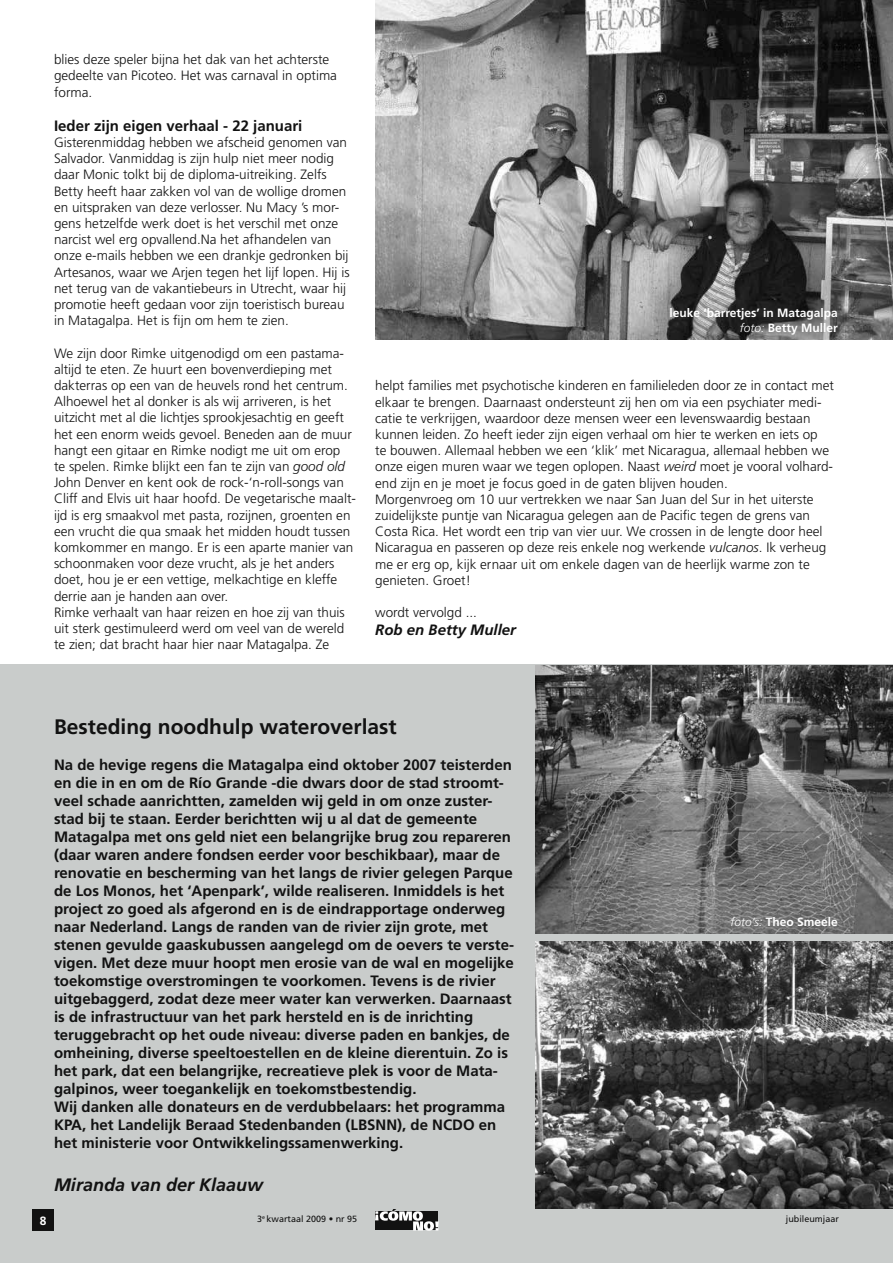
<style>
.page{position:relative;width:893px;height:1263px;background:#fff}
.page>*{position:absolute;margin:0;border:0;box-sizing:border-box;transform-origin:0 0}
.t1{font:700 21px "Frutiger";color:#121212}
.t2{font:italic 700 18px "Frutiger";color:#121212}
.t3{font:700 15px/18px "Frutiger";color:#121212}
.t4{font:italic 700 15px "Frutiger";color:#121212}
.t5{font:300 13.5px/16.2px "Frutiger";color:#121212}
.t6{font:700 12px/14.4px "Frutiger";color:#fff;text-align:right}
.t7{font:9px "Frutiger";color:#121212}
.s1{font-style:italic}
.s2{font-weight:300;font-style:italic}
</style>
<div class="page">
<div style="left:0;top:665px;width:893px;height:598px;background:#c9cccb"></div>
<svg style="left:375px;top:1209px;width:64px;height:22px"></svg>
<div style="left:32px;top:1209px;width:22px;height:21px;background:#121212"></div>
<img style="left:375px;top:0;width:518px;height:339px">
<img style="left:536px;top:665px;width:357px;height:268px">
<img style="left:536px;top:941px;width:357px;height:268px">
<p class="t5" style="left:54px;top:52px;width:285px">blies deze speler bijna het dak van het achterste gedeelte van Picoteo. Het was carnaval in optima forma.</p>
<p class="t3" style="left:54px;top:117px;width:250px">Ieder zijn eigen verhaal - 22 januari</p>
<p class="t5" style="left:54px;top:134px;width:297px">Gisterenmiddag hebben we afscheid genomen van Salvador. Vanmiddag is zijn hulp niet meer nodig daar Monic tolkt bij de diploma-uitreiking. Zelfs Betty heeft haar zakken vol van de wollige dromen en uitspraken van deze verlosser. Nu Macy ’s mor&shy;gens hetzelfde werk doet is het verschil met onze narcist wel erg opvallend.Na het afhandelen van onze e-mails hebben we een drankje gedronken bij Artesanos, waar we Arjen tegen het lijf lopen. Hij is net terug van de vakantiebeurs in Utrecht, waar hij promotie heeft gedaan voor zijn toeristisch bureau in Matagalpa. Het is fijn om hem te zien.</p>
<p class="t5" style="left:54px;top:345px;width:304px">We zijn door Rimke uitgenodigd om een pastama&shy;altijd te eten. Ze huurt een bovenverdieping met dakterras op een van de heuvels rond het centrum.<br>Alhoewel het al donker is als wij arriveren, is het uitzicht met al die lichtjes sprookjesachtig en geeft het een enorm weids gevoel. Beneden aan de muur hangt een gitaar en Rimke nodigt me uit om erop<br>te spelen. Rimke blijkt een fan te zijn van <span class="s1">good old </span>John Denver en kent ook de rock-‘n-roll-songs van Cliff and Elvis uit haar hoofd. De vegetarische maalt&shy;ijd is erg smaakvol met pasta, rozijnen, groenten en een vrucht die qua smaak het midden houdt tussen komkommer en mango. Er is een aparte manier van schoonmaken voor deze vrucht, als je het anders doet, hou je er een vettige, melkachtige en kleffe derrie aan je handen aan over.<br>Rimke verhaalt van haar reizen en hoe zij van thuis uit sterk gestimuleerd werd om veel van de wereld te zien; dat bracht haar hier naar Matagalpa. Ze</p>
<p class="t6" style="left:669px;top:306px;width:170px">leuke ‘barretjes’ in Matagalpa <span class="s2">foto:</span> Betty Muller</p>
<p class="t5" style="left:375px;top:378px;width:460px">helpt families met psychotische kinderen en familieleden door ze in contact met elkaar te brengen. Daarnaast ondersteunt zij hen om via een psychiater medi&shy;catie te verkrijgen, waardoor deze mensen weer een levenswaardig bestaan kunnen leiden. Zo heeft ieder zijn eigen verhaal om hier te werken en iets op<br>te bouwen. Allemaal hebben we een ‘klik’ met Nicaragua, allemaal hebben we onze eigen muren waar we tegen oplopen. Naast <span class="s1">weird</span> moet je vooral volhard&shy;end zijn en je moet je focus goed in de gaten blijven houden.<br>Morgenvroeg om 10 uur vertrekken we naar San Juan del Sur in het uiterste zuidelijkste puntje van Nicaragua gelegen aan de Pacific tegen de grens van Costa Rica. Het wordt een trip van vier uur. We crossen in de lengte door heel Nicaragua en passeren op deze reis enkele nog werkende <span class="s1">vulcanos</span>. Ik verheug me er erg op, kijk ernaar uit om enkele dagen van de heerlijk warme zon te genieten. Groet!</p>
<p class="t5" style="left:375px;top:604px;width:103px">wordt vervolgd ...</p>
<p class="t4" style="left:375px;top:621px;width:142px">Rob en Betty Muller</p>
<h1 class="t1" style="left:54px;top:714px;width:344px">Besteding noodhulp wateroverlast</h1>
<p class="t3" style="left:54px;top:755px;width:462px">Na de hevige regens die Matagalpa eind oktober 2007 teisterden en die in en om de Río Grande -die dwars door de stad stroomt&shy;veel schade aanrichtten, zamelden wij geld in om onze zuster&shy;stad bij te staan. Eerder berichtten wij u al dat de gemeente Matagalpa met ons geld niet een belangrijke brug zou repareren (daar waren andere fondsen eerder voor beschikbaar), maar de renovatie en bescherming van het langs de rivier gelegen Parque de Los Monos, het ‘Apenpark’, wilde realiseren. Inmiddels is het project zo goed als afgerond en is de eindrapportage onderweg naar Nederland. Langs de randen van de rivier zijn grote, met stenen gevulde gaaskubussen aangelegd om de oevers te verste&shy;vigen. Met deze muur hoopt men erosie van de wal en mogelijke toekomstige overstromingen te voorkomen. Tevens is de rivier uitgebaggerd, zodat deze meer water kan verwerken. Daarnaast is de infrastructuur van het park hersteld en is de inrichting teruggebracht op het oude niveau: diverse paden en bankjes, de omheining, diverse speeltoestellen en de kleine dierentuin. Zo is het park, dat een belangrijke, recreatieve plek is voor de Mata&shy;galpinos, weer toegankelijk en toekomstbestendig.<br>Wij danken alle donateurs en de verdubbelaars: het programma KPA, het Landelijk Beraad Stedenbanden (LBSNN), de NCDO en het ministerie voor Ontwikkelingssamenwerking.</p>
<h2 class="t2" style="left:54px;top:1174px;width:211px">Miranda van der Klaauw</h2>
<p class="t6" style="left:731px;top:915px;width:109px"><span class="s2">foto’s:</span> Theo Smeele</p>
<p class="t6" style="left:40px;top:1213px;width:8px">8</p>
<p class="t7" style="left:257px;top:1214px;width:101px">3<sup>e</sup> kwartaal 2009 • nr 95</p>
<p class="t7" style="left:786px;top:1214px;width:55px">jubileumjaar</p>
</div>
